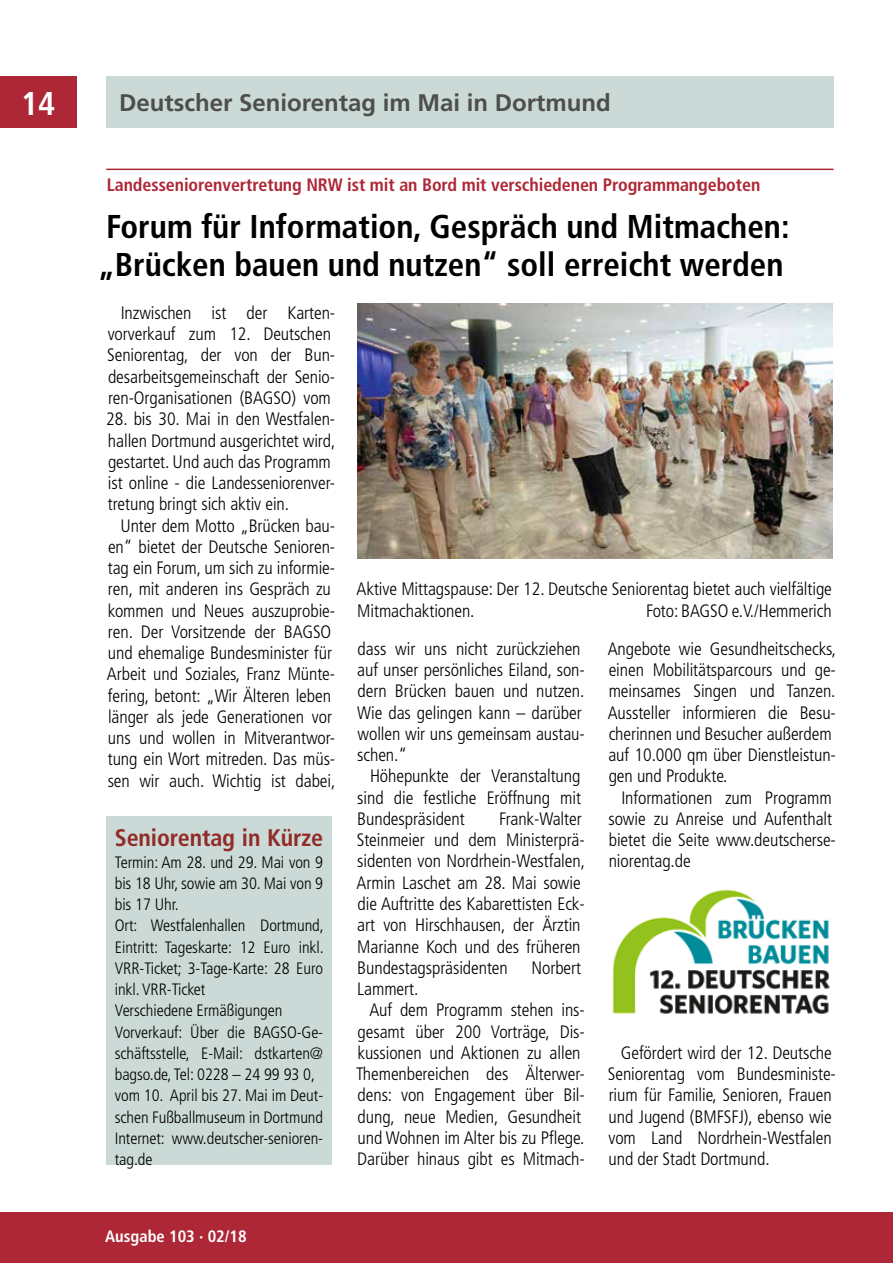
<style>
.page{position:relative;width:893px;height:1263px;background:#fff}
.page>*{position:absolute;margin:0;border:0;box-sizing:border-box;transform-origin:0 0}
.t1{font:700 condensed 33px/38.2px "Frutiger LT";color:#000}
.t2{font:700 condensed 33px "Frutiger LT";color:#fff}
.t3{font:700 24px "Frutiger LT";color:#4e4e4d}
.t4{font:700 condensed 24px "Frutiger LT";letter-spacing:-.005em;color:#912b28}
.t5{font:300 condensed 18px/21.3px "Frutiger LT";letter-spacing:-.005em;color:#000}
.t6{font:700 condensed 18px "Frutiger LT";letter-spacing:-.005em;color:#ad2736}
.t7{font:300 condensed 16.5px/21.3px "Frutiger LT";letter-spacing:-.005em;color:#000}
.t8{font:700 condensed 16.5px "Frutiger LT";color:#fff}
</style>
<div class="page">
<div style="left:106px;top:77px;width:727px;height:51px;background:#cbdad6"></div>
<div style="left:0;top:1212px;width:893px;height:51px;background:#ad2736"></div>
<div style="left:0;top:77px;width:77px;height:51px;background:#ad2736"></div>
<hr style="left:106px;top:169px;width:728px;height:1px;background:#ad2736">
<img style="left:357px;top:304px;width:475px;height:254px">
<div style="left:106px;top:816px;width:226px;height:349px;background:#cbdad6"></div>
<img style="left:612px;top:889px;width:218px;height:125px">
<h1 class="t2" style="left:21px;top:84px;width:36px">14</h1>
<h2 class="t3" style="left:119px;top:88px;width:493px">Deutscher Seniorentag im Mai in Dortmund</h2>
<p class="t6" style="left:107px;top:174px;width:655px">Landesseniorenvertretung NRW ist mit an Bord mit verschiedenen Programmangeboten</p>
<h1 class="t1" style="left:98px;top:208px;width:693px">Forum für Information, Gespräch und Mitmachen: „Brücken bauen und nutzen“ soll erreicht werden</h1>
<p class="t5" style="left:107px;top:302px;width:230px;text-indent:13px">Inzwischen ist der Karten&shy;vorverkauf zum 12. Deutschen<br>Seniorentag, der von der Bun&shy;desarbeitsgemeinschaft der Senio&shy;ren-Organisationen (BAGSO) vom</p>
<p class="t5" style="left:106px;top:409px;width:231px">28. bis 30. Mai in den Westfalen&shy;hallen Dortmund ausgerichtet wird, gestartet. Und auch das Programm ist online - die Landesseniorenver&shy;tretung bringt sich aktiv ein.</p>
<p class="t5" style="left:107px;top:515px;width:230px;text-indent:13px">Unter dem Motto „Brücken bau&shy;en“ bietet der Deutsche Senioren&shy;tag ein Forum, um sich zu informie&shy;ren, mit anderen ins Gespräch zu kommen und Neues auszuprobie&shy;ren. Der Vorsitzende der BAGSO und ehemalige Bundesminister für<br>Arbeit und Soziales, Franz Münte&shy;fering, betont: „Wir Älteren leben länger als jede Generationen vor uns und wollen in Mitverantwor&shy;tung ein Wort mitreden. Das müs&shy;sen wir auch. Wichtig ist dabei,</p>
<h2 class="t4" style="left:115px;top:824px;width:210px">Seniorentag in Kürze</h2>
<p class="t7" style="left:115px;top:851px;width:210px">Termin: Am 28. und 29. Mai von 9 bis 18 Uhr, sowie am 30. Mai von 9 bis 17 Uhr.<br>Ort: Westfalenhallen Dortmund,<br>Eintritt: Tageskarte: 12 Euro inkl.<br>VRR-Ticket; 3-Tage-Karte: 28 Euro inkl. VRR-Ticket<br>Verschiedene Ermäßigungen<br>Vorverkauf: Über die BAGSO-Ge&shy;schäftsstelle, E-Mail: dstkarten@ bagso.de, Tel: 0228 – 24 99 93 0, vom 10. April bis 27. Mai im Deut&shy;schen Fußballmuseum in Dortmund<br>Internet: www.deutscher-senioren&shy;tag.de</p>
<p class="t5" style="left:357px;top:579px;width:477px">Aktive Mittagspause: Der 12. Deutsche Seniorentag bietet auch vielfältige<br>Mitmachaktionen.</p>
<p class="t5" style="left:646px;top:600px;width:187px">Foto: BAGSO e.V./Hemmerich</p>
<p class="t5" style="left:357px;top:638px;width:229px">dass wir uns nicht zurückziehen auf unser persönliches Eiland, son&shy;dern Brücken bauen und nutzen.<br>Wie das gelingen kann – darüber wollen wir uns gemeinsam austau&shy;schen.“</p>
<p class="t5" style="left:357px;top:766px;width:225px;text-align:justify;text-indent:13px">Höhepunkte der Veranstaltung sind die festliche Eröffnung mit Bundespräsident</p>
<p class="t5" style="left:357px;top:808px;width:230px;text-indent:143px">Frank-Walter<br>Steinmeier und dem Ministerprä&shy;sidenten von Nordrhein-Westfalen,<br>Armin Laschet am 28. Mai sowie die Auftritte des Kabarettisten Eck&shy;art von Hirschhausen, der Ärztin<br>Marianne Koch und des früheren<br>Bundestagspräsidenten</p>
<p class="t5" style="left:532px;top:957px;width:51px">Norbert</p>
<p class="t5" style="left:357px;top:978px;width:63px">Lammert.</p>
<p class="t5" style="left:369px;top:1000px;width:217px">Auf dem Programm stehen ins-</p>
<p class="t5" style="left:358px;top:1021px;width:229px">gesamt über 200 Vorträge, Dis-</p>
<p class="t5" style="left:357px;top:1042px;width:225px">kussionen und Aktionen zu allen</p>
<p class="t5" style="left:356px;top:1063px;width:230px">Themenbereichen des Älterwer-</p>
<p class="t5" style="left:358px;top:1085px;width:229px">dens: von Engagement über Bil-</p>
<p class="t5" style="left:358px;top:1106px;width:225px">dung, neue Medien, Gesundheit</p>
<p class="t5" style="left:357px;top:1127px;width:228px">und Wohnen im Alter bis zu Pflege.</p>
<p class="t5" style="left:357px;top:1148px;width:229px">Darüber hinaus gibt es Mitmach-</p>
<p class="t5" style="left:608px;top:638px;width:230px">Angebote wie Gesundheitschecks, einen Mobilitätsparcours und ge&shy;meinsames Singen und Tanzen.<br>Aussteller informieren die Besu&shy;cherinnen und Besucher außerdem auf 10.000 qm über Dienstleistun&shy;gen und Produkte.</p>
<p class="t5" style="left:608px;top:787px;width:229px;text-indent:13px">Informationen zum Programm sowie zu Anreise und Aufenthalt bietet die Seite www.deutscherse&shy;niorentag.de</p>
<p class="t5" style="left:608px;top:1042px;width:230px;text-indent:13px">Gefördert wird der 12. Deutsche<br>Seniorentag vom Bundesministe&shy;rium für Familie, Senioren, Frauen und Jugend (BMFSFJ), ebenso wie vom Land Nordrhein-Westfalen und der Stadt Dortmund.</p>
<p class="t8" style="left:105px;top:1226px;width:143px">Ausgabe 103 · 02/18</p>
</div>
